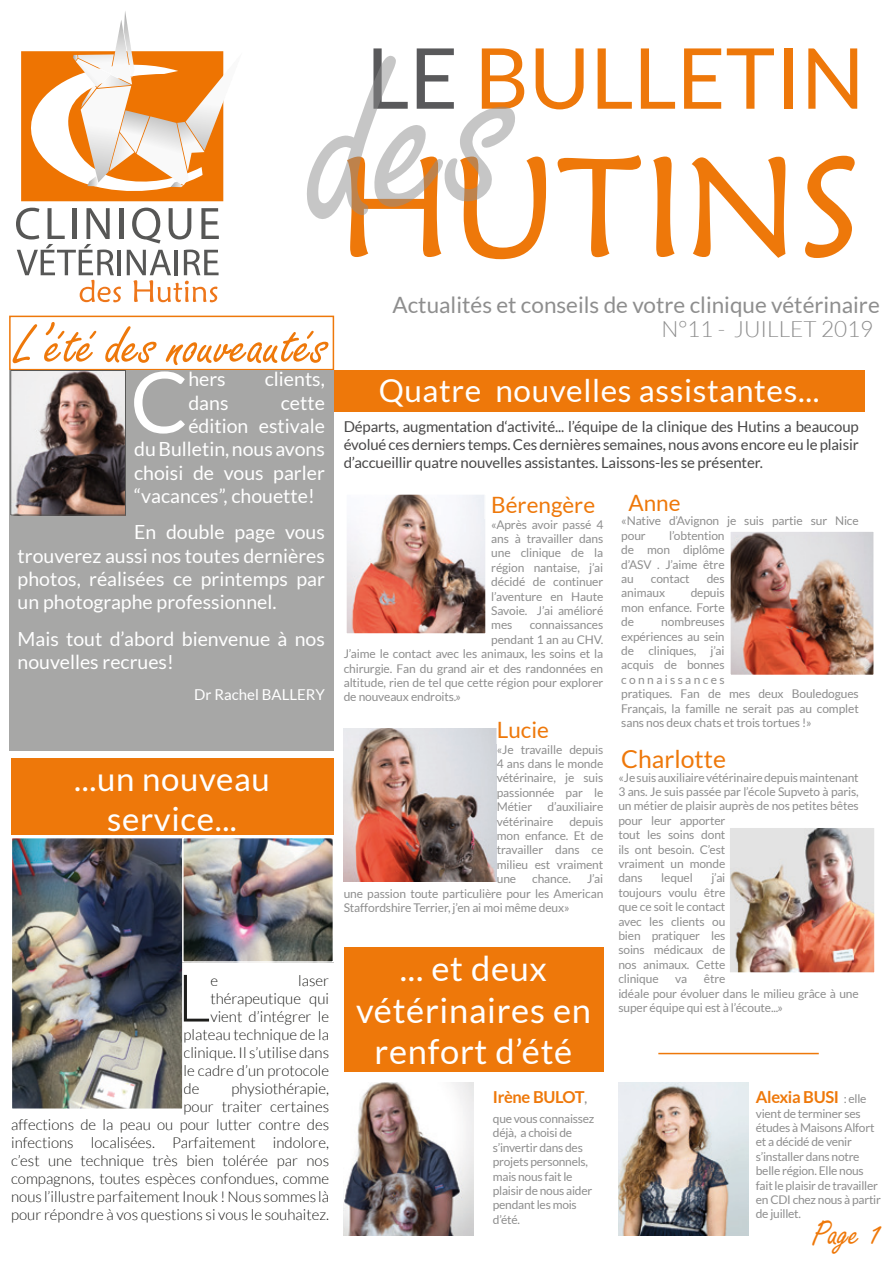
<style>
.page{position:relative;width:893px;height:1263px;background:#fff}
.page>*{position:absolute;margin:0;border:0;box-sizing:border-box;transform-origin:0 0}
.t1{font:142.5px "Maiandra GD";color:#ee780a}
.t2{font:84.75px "Lato";color:#fff}
.t3{font:84.15px "Lato";color:#ee780a}
.t4{font:300 65.85px "Lato";color:#1d1d1b}
.t5{font:61.5px "Freestyle Script";color:#ee780a}
.t6{font:37.5px "Freestyle Script";color:#ee780a}
.t7{font:34.5px/41.4px "Lato";letter-spacing:.02em;color:#fff;text-align:center}
.t8{font:33px/39.6px "Lato";letter-spacing:.02em;color:#fff;text-align:center}
.t9{font:31.5px "Lato";letter-spacing:.02em;color:#fff}
.t10{font:24.75px "Lato";color:#ee780a}
.t11{font:22.5px "Lato";color:#8e8e8e}
.t12{font:22.5px "Lato";color:#ee780a}
.t13{font:300 22.5px "Lato";color:#8e8e8e}
.t14{font:19.5px/23.4px "Lato";color:#fff;text-align:justify}
.t15{font:700 16.5px "Lato";letter-spacing:-.02em;color:#ee780a}
.t16{font:300 15px/18px "Lato";color:#1d1d1b;text-align:right}
.t17{font:15px/18px "Lato";letter-spacing:-.01em;color:#484747;text-align:justify}
.t18{font:15px "Lato";color:#fff}
.t19{font:12px/14.4px "Lato";letter-spacing:-.01em;color:#8e8e8e}
.s1{color:#59595b}
.s2{font-size:12px;color:#8e8e8e}
.s3{font-weight:400;font-size:12px;color:#8e8e8e}
</style>
<div class="page">
<svg style="left:21px;top:11px;width:203px;height:190px"></svg>
<div style="left:9px;top:316px;width:325px;height:54px;border:2px solid #ee780a"></div>
<hr style="left:120px;top:208px;width:4px;height:31px;background:#575756">
<svg style="left:132px;top:208px;width:29px;height:36px"></svg>
<svg style="left:169px;top:208px;width:22px;height:31px"></svg>
<svg style="left:201px;top:208px;width:18px;height:31px"></svg>
<svg style="left:17px;top:208px;width:104px;height:94px"></svg>
<svg style="left:127px;top:250px;width:92px;height:52px"></svg>
<img style="left:348px;top:496px;width:136px;height:136px">
<div style="left:341px;top:489px;width:150px;height:150px;border:6px solid #fff"></div>
<img style="left:344px;top:1082px;width:129px;height:154px">
<img style="left:618px;top:1082px;width:130px;height:154px">
<img style="left:344px;top:728px;width:153px;height:153px">
<img style="left:730px;top:828px;width:144px;height:144px">
<img style="left:732px;top:533px;width:140px;height:141px">
<div style="left:725px;top:526px;width:154px;height:155px;border:6px solid #fff"></div>
<div style="left:333px;top:370px;width:532px;height:42px;background:#ee780a"></div>
<div style="left:9px;top:370px;width:324px;height:380px;background:#a7a7a6"></div>
<div style="left:344px;top:947px;width:259px;height:125px;background:#ee780a"></div>
<img style="left:13px;top:372px;width:111px;height:141px">
<div style="left:11px;top:370px;width:115px;height:145px;border:1px solid #575756"></div>
<img style="left:14px;top:840px;width:167px;height:267px">
<div style="left:11px;top:837px;width:173px;height:273px;border:2px solid #fff"></div>
<img style="left:185px;top:840px;width:146px;height:120px">
<div style="left:182px;top:837px;width:152px;height:126px;border:2px solid #fff"></div>
<div style="left:11px;top:758px;width:322px;height:77px;background:#ee780a"></div>
<div style="left:484px;top:489px;width:134px;height:30px;background:#fff"></div>
<hr style="left:658px;top:1053px;width:161px;height:1px;background:#ee780a">
<p class="t3" style="left:366px;top:31px;width:500px"><span class="s1">LE</span> BULLETIN</p>
<p class="t5" style="left:15px;top:312px;width:315px">L’été des nouveautés</p>
<p class="t2" style="left:130px;top:355px;width:60px">C</p>
<p class="t14" style="left:188px;top:367px;width:39px">hers</p>
<p class="t14" style="left:265px;top:367px;width:62px">clients,</p>
<p class="t14" style="left:188px;top:391px;width:42px">dans</p>
<p class="t14" style="left:281px;top:391px;width:46px">cette</p>
<p class="t14" style="left:188px;top:414px;width:138px">édition estivale</p>
<p class="t14" style="left:134px;top:437px;width:192px">du Bulletin, nous avons</p>
<p class="t14" style="left:134px;top:461px;width:192px">choisi de vous parler</p>
<p class="t14" style="left:134px;top:484px;width:182px">“vacances”, chouette!</p>
<p class="t14" style="left:18px;top:520px;width:309px;text-indent:116px">En double page vous trouverez aussi nos toutes dernières photos, réalisées ce printemps par un photographe professionnel.</p>
<p class="t14" style="left:18px;top:627px;width:309px">Mais tout d’abord bienvenue à nos nouvelles recrues!</p>
<p class="t18" style="left:194px;top:686px;width:132px">Dr Rachel BALLERY</p>
<p class="t8" style="left:74px;top:759px;width:197px">...un nouveau service...</p>
<p class="t4" style="left:177px;top:962px;width:35px">L</p>
<p class="t16" style="left:210px;top:971px;width:9px">e</p>
<p class="t16" style="left:298px;top:971px;width:32px">laser</p>
<p class="t16" style="left:210px;top:989px;width:120px">thérapeutique qui</p>
<p class="t16" style="left:210px;top:1007px;width:120px">vient d’intégrer le</p>
<p class="t16" style="left:184px;top:1025px;width:147px">plateau technique de la</p>
<p class="t16" style="left:184px;top:1043px;width:147px">clinique. Il s’utilise dans</p>
<p class="t16" style="left:184px;top:1061px;width:147px">le cadre d’un protocole</p>
<p class="t16" style="left:184px;top:1079px;width:17px">de</p>
<p class="t16" style="left:11px;top:1079px;width:320px">physiothérapie,<br>pour traiter certaines<br>affections de la peau ou pour lutter contre des infections localisées. Parfaitement indolore, c’est une technique très bien tolérée par nos compagnons, toutes espèces confondues, comme nous l’illustre parfaitement Inouk ! Nous sommes là pour répondre à vos questions si vous le souhaitez.</p>
<p class="t1" style="left:337px;top:120px;width:524px">HUTINS</p>
<p class="t11" style="left:392px;top:292px;width:489px">Actualités et conseils de votre clinique vétérinaire</p>
<p class="t13" style="left:661px;top:317px;width:213px">N°11 - JUILLET 2019</p>
<p class="t9" style="left:379px;top:373px;width:442px">Quatre nouvelles assistantes...</p>
<p class="t17" style="left:344px;top:417px;width:517px">Départs, augmentation d‘activité... l’équipe de la clinique des Hutins a beaucoup évolué ces derniers temps. Ces dernières semaines, nous avons encore eu le plaisir d’accueillir quatre nouvelles assistantes. Laissons-les se présenter.</p>
<p class="t12" style="left:491px;top:492px;width:105px">Bérengère</p>
<p class="t12" style="left:628px;top:490px;width:54px">Anne</p>
<p class="t19" style="left:621px;top:514px;width:239px">«Native d’Avignon je suis partie sur Nice pour</p>
<p class="t19" style="left:491px;top:517px;width:114px;text-align:justify">«Après avoir passé 4 ans à travailler dans une clinique de la région nantaise, j’ai décidé de continuer l’aventure en Haute Savoie. J’ai amélioré mes</p>
<p class="t19" style="left:621px;top:528px;width:105px;text-align:justify;text-indent:48px">l’obtention de mon diplôme d’ASV . J’aime être au</p>
<p class="t19" style="left:651px;top:571px;width:40px">contact</p>
<p class="t19" style="left:707px;top:571px;width:19px">des</p>
<p class="t19" style="left:621px;top:586px;width:45px">animaux</p>
<p class="t19" style="left:621px;top:586px;width:105px;text-align:justify;text-indent:69px">depuis mon enfance. Forte de</p>
<p class="t19" style="left:621px;top:615px;width:239px;text-indent:40px">nombreuses<br>expériences au sein<br>de cliniques, j’ai<br>acquis de bonnes<br>connaissances<br>pratiques. Fan de mes deux Bouledogues<br>Français, la famille ne serait pas au complet sans nos deux chats et trois tortues !»</p>
<p class="t19" style="left:530px;top:618px;width:75px">connaissances</p>
<p class="t19" style="left:491px;top:632px;width:114px">pendant 1 an au CHV.</p>
<p class="t19" style="left:344px;top:646px;width:261px">J’aime le contact avec les animaux, les soins et la</p>
<p class="t19" style="left:344px;top:661px;width:261px">chirurgie. Fan du grand air et des randonnées en</p>
<p class="t19" style="left:344px;top:675px;width:261px">altitude, rien de tel que cette région pour explorer</p>
<p class="t19" style="left:344px;top:690px;width:119px">de nouveaux endroits.»</p>
<p class="t12" style="left:497px;top:717px;width:54px">Lucie</p>
<p class="t19" style="left:497px;top:742px;width:108px;text-align:justify">«Je travaille depuis 4 ans dans le monde vétérinaire, je suis passionnée par le Métier</p>
<p class="t19" style="left:497px;top:799px;width:108px;text-indent:51px">d’auxiliaire vétérinaire</p>
<p class="t19" style="left:497px;top:814px;width:108px;text-align:justify;text-indent:73px">depuis mon enfance. Et de travailler dans ce milieu est vraiment une</p>
<p class="t19" style="left:344px;top:871px;width:261px;text-align:justify;text-indent:243px">J’ai une passion toute particulière pour les American Staffordshire Terrier, j’en ai moi même deux»</p>
<p class="t19" style="left:532px;top:871px;width:40px">chance.</p>
<p class="t7" style="left:356px;top:948px;width:237px">... et deux vétérinaires en renfort d’été</p>
<p class="t15" style="left:493px;top:1088px;width:96px">Irène BULOT<span class="s2">,</span></p>
<p class="t19" style="left:493px;top:1111px;width:103px">que vous connaissez déjà, a choisi de s’invertir dans des projets personnels, mais nous fait le plaisir de nous aider pendant les mois d’été.</p>
<p class="t10" style="left:621px;top:745px;width:106px">Charlotte</p>
<p class="t19" style="left:618px;top:770px;width:242px">«Je suis auxiliaire vétérinaire depuis maintenant<br>3 ans. Je suis passée par l’école Supveto à paris, un métier de plaisir auprès de nos petites bêtes pour leur apporter<br>tout les soins dont<br>ils ont besoin. C’est<br>vraiment un monde<br>dans</p>
<p class="t19" style="left:618px;top:871px;width:109px;text-align:justify;text-indent:93px">j’ai toujours voulu être que ce soit le contact avec les clients ou bien pratiquer les soins médicaux de nos animaux. Cette clinique</p>
<p class="t19" style="left:661px;top:871px;width:33px">lequel</p>
<p class="t19" style="left:618px;top:971px;width:242px;text-indent:85px">être<br>idéale pour évoluer dans le milieu grâce à une super équipe qui est à l’écoute...»</p>
<p class="t19" style="left:675px;top:971px;width:14px">va</p>
<p class="t15" style="left:756px;top:1088px;width:112px">Alexia BUSI <span class="s3">: elle</span></p>
<p class="t19" style="left:756px;top:1106px;width:127px">vient de terminer ses études à Maisons Alfort et a décidé de venir s’installer dans notre belle région. Elle nous fait le plaisir de travailler en CDI chez nous à partir de juillet.</p>
<p class="t6" style="left:812px;top:1213px;width:72px">Page 1</p>
</div>
